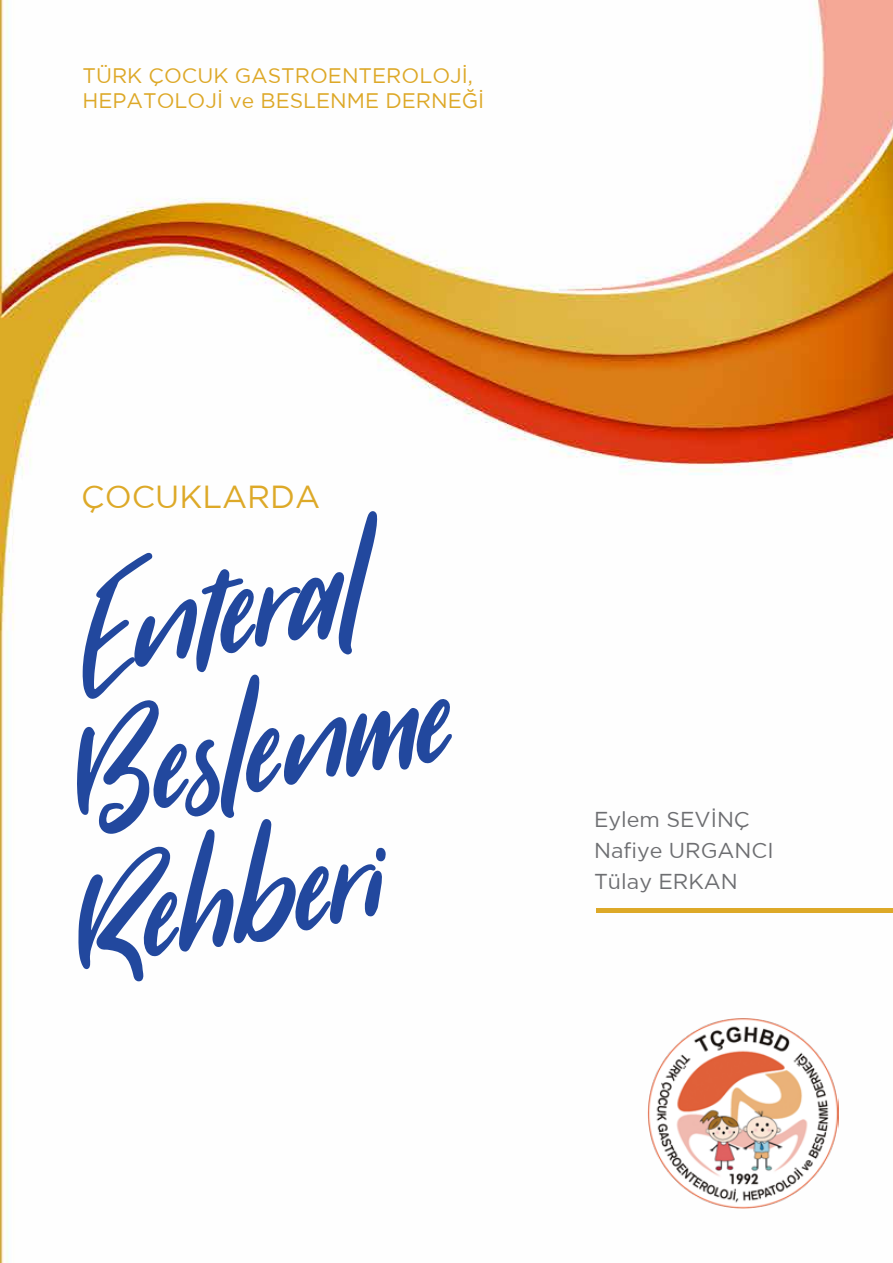
<style>
.page{position:relative;width:893px;height:1263px;background:#fff}
.page>*{position:absolute;margin:0;border:0;box-sizing:border-box;transform-origin:0 0}
.t1{font:181.05px/285.6px "Sugarstyle Millenial";color:#22489e}
.t2{font:31.8px "Gotham TRUN";color:#dda928}
.t3{font:21.45px/30.8px "Gotham TRUN";color:#6d6e71}
.t4{font:21px/25.2px "Gotham TRUN";color:#dda827}
</style>
<div class="page">
<img style="left:0;top:0;width:893px;height:1263px">
<div style="left:596px;top:908px;width:297px;height:5px;background:#dda928"></div>
<img style="left:648px;top:1018px;width:191px;height:191px">
<p class="t4" style="left:82px;top:62px;width:403px">TÜRK ÇOCUK GASTROENTEROLOJİ,<br>HEPATOLOJİ ve BESLENME DERNEĞİ</p>
<h2 class="t2" style="left:81px;top:479px;width:240px">ÇOCUKLARDA</h2>
<h1 class="t1" style="left:-1px;top:500px;width:346px;rotate:-10deg">Enteral<br>Rehberi</h1>
<h1 class="t1" style="left:49px;top:635px;width:385px;rotate:-10deg">Beslenme</h1>
<p class="t3" style="left:594px;top:804px;width:181px">Eylem SEVİNÇ<br>Nafiye URGANCI<br>Tülay ERKAN</p>
</div>
